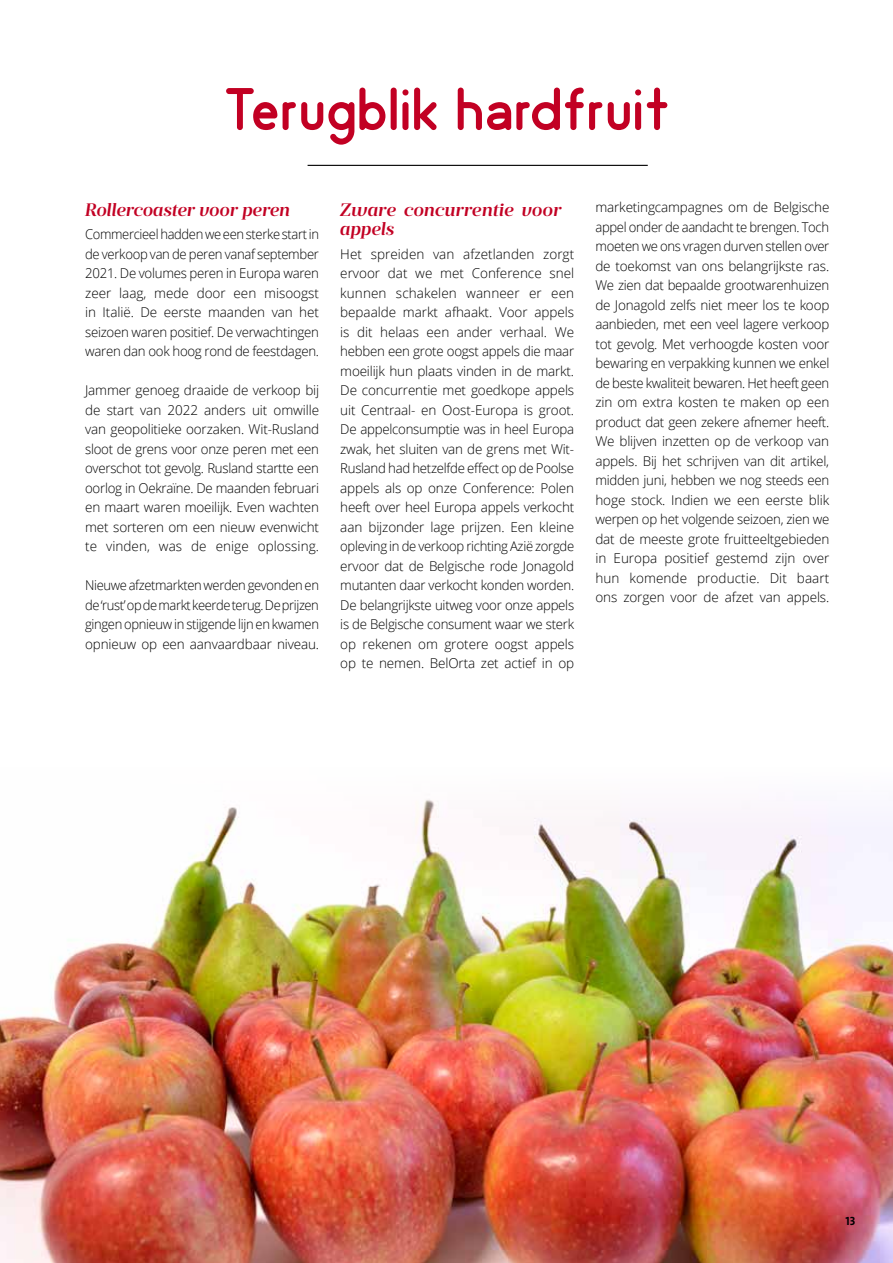
<style>
.page{position:relative;width:893px;height:1263px;background:#fff}
.page>*{position:absolute;margin:0;border:0;box-sizing:border-box;transform-origin:0 0}
.t1{font:60px "Odin Rounded";color:#c20023}
.t2{font:italic 600 18px/19.5px "Prumo Deck";color:#c20023}
.t3{font:300 13.5px/19.5px "Open Sans";letter-spacing:-.01em;color:#000;text-align:justify}
.t4{font:300 13.5px/19.5px "Open Sans";letter-spacing:-.01em;color:#000;text-align:justify;scale:.96 1}
.t5{font:12px "The Sans Bold Caps";color:#000}
</style>
<div class="page">
<hr style="left:308px;top:165px;width:340px;height:1px;background:#000">
<img style="left:0;top:799px;width:893px;height:464px">
<h1 class="t1" style="left:223px;top:74px;width:448px">Terugblik hardfruit</h1>
<h2 class="t2" style="left:85px;top:200px;width:206px">Rollercoaster voor peren</h2>
<p class="t4" style="left:85px;top:224px;width:245px">Commercieel hadden we een sterke start in de verkoop van de peren vanaf september 2021. De volumes peren in Europa waren zeer laag, mede door een misoogst in Italië. De eerste maanden van het seizoen waren positief. De verwachtingen waren dan ook hoog rond de feestdagen.</p>
<p class="t3" style="left:85px;top:380px;width:235px">Jammer genoeg draaide de verkoop bij de start van 2022 anders uit omwille van geopolitieke oorzaken. Wit-Rusland sloot de grens voor onze peren met een overschot tot gevolg. Rusland startte een oorlog in Oekraïne. De maanden februari en maart waren moeilijk. Even wachten met sorteren om een nieuw evenwicht te vinden, was de enige oplossing.</p>
<p class="t4" style="left:85px;top:575px;width:245px">Nieuwe afzetmarkten werden gevonden en de ‘rust’ op de markt keerde terug. De prijzen gingen opnieuw in stijgende lijn en kwamen opnieuw op een aanvaardbaar niveau.</p>
<h2 class="t2" style="left:340px;top:200px;width:223px">Zware concurrentie voor appels</h2>
<p class="t3" style="left:340px;top:244px;width:235px">Het spreiden van afzetlanden zorgt ervoor dat we met Conference snel kunnen schakelen wanneer er een bepaalde markt afhaakt. Voor appels is dit helaas een ander verhaal. We hebben een grote oogst appels die maar moeilijk hun plaats vinden in de markt.<br>De concurrentie met goedkope appels uit Centraal- en Oost-Europa is groot.<br>De appelconsumptie was in heel Europa zwak, het sluiten van de grens met Wit-Rusland had hetzelfde effect op de Poolse appels als op onze Conference: Polen heeft over heel Europa appels verkocht aan bijzonder lage prijzen. Een kleine opleving in de verkoop richting Azië zorgde ervoor dat de Belgische rode Jonagold mutanten daar verkocht konden worden.<br>De belangrijkste uitweg voor onze appels is de Belgische consument waar we sterk op rekenen om grotere oogst appels op te nemen. BelOrta zet actief in op</p>
<p class="t3" style="left:595px;top:197px;width:235px">marketingcampagnes om de Belgische appel onder de aandacht te brengen. Toch moeten we ons vragen durven stellen over de toekomst van ons belangrijkste ras.<br>We zien dat bepaalde grootwarenhuizen de Jonagold zelfs niet meer los te koop aanbieden, met een veel lagere verkoop tot gevolg. Met verhoogde kosten voor bewaring en verpakking kunnen we enkel de beste kwaliteit bewaren. Het heeft geen zin om extra kosten te maken op een product dat geen zekere afnemer heeft.<br>We blijven inzetten op de verkoop van appels. Bij het schrijven van dit artikel, midden juni, hebben we nog steeds een hoge stock. Indien we een eerste blik werpen op het volgende seizoen, zien we dat de meeste grote fruitteeltgebieden in Europa positief gestemd zijn over hun komende productie. Dit baart ons zorgen voor de afzet van appels.</p>
<p class="t5" style="left:845px;top:1211px;width:12px">13</p>
</div>
